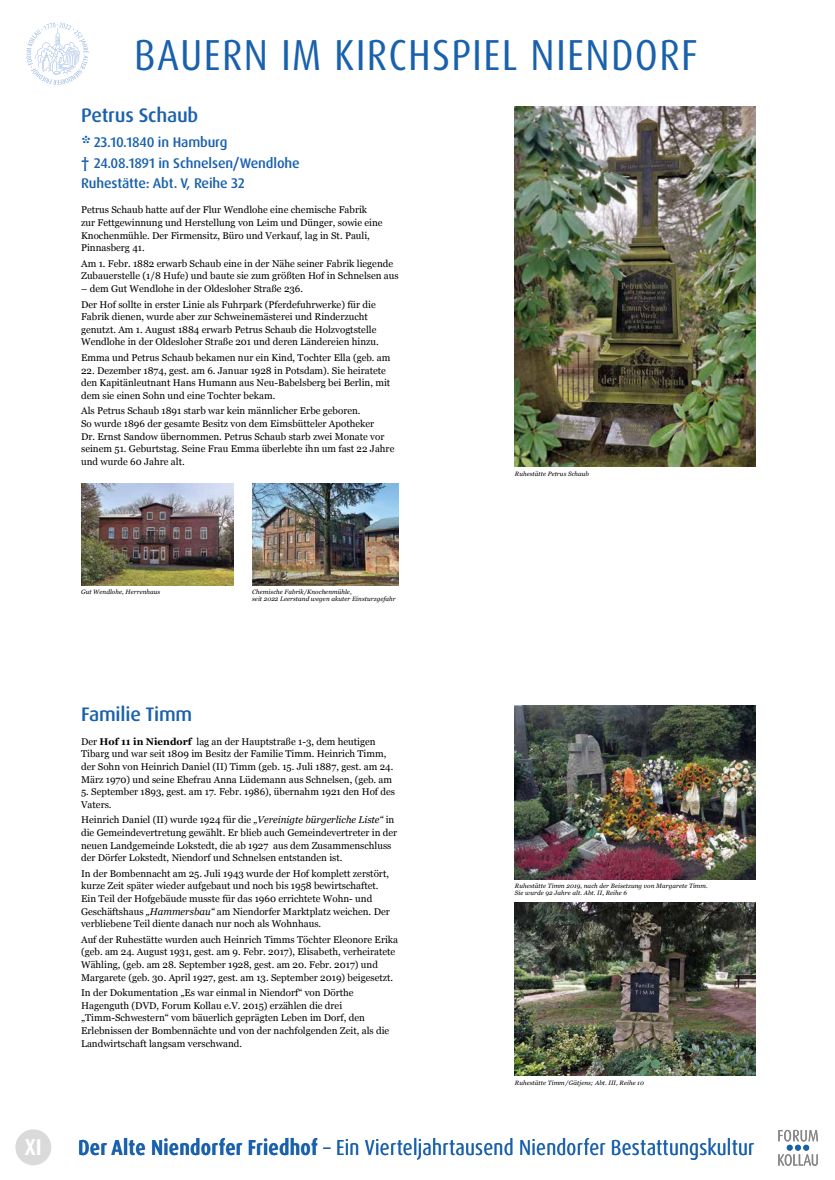
<style>
.page{position:relative;width:835px;height:1180px;background:#fff}
.page>*{position:absolute;margin:0;border:0;box-sizing:border-box;transform-origin:0 0}
.t1{font:condensed 43.4px "Dax Pro";letter-spacing:.03em;color:#1961ac}
.t2{font:700 condensed 23.03px "Dax Pro";color:#fff}
.t3{font:condensed 21.7px "Dax Pro";letter-spacing:.01em;color:#1961ac}
.t4{font:500 19.6px "Dax Pro";letter-spacing:-.01em;color:#1961ac}
.t5{font:500 14px/20.8px "Dax Pro";letter-spacing:-.01em;color:#1961ac}
.t6{font:9.8px/12.6px "Georgia";color:#000}
.t7{font:italic 6.3px/7px "Georgia";letter-spacing:.01em;color:#000}
.s1{font-size:22.4px}
.s2{font-weight:700}
.s3{font-style:italic}
</style>
<div class="page">
<svg style="left:26px;top:23px;width:62px;height:62px"></svg>
<svg style="left:778px;top:1130px;width:39px;height:35px"></svg>
<div style="left:15px;top:1129px;width:36px;height:36px;background:#dadada;border-radius:50%"></div>
<img style="left:515px;top:107px;width:240px;height:360px">
<img style="left:515px;top:705px;width:240px;height:174px">
<img style="left:515px;top:903px;width:240px;height:173px">
<img style="left:81px;top:484px;width:153px;height:102px">
<img style="left:252px;top:484px;width:147px;height:102px">
<h1 class="t1" style="left:134px;top:27px;width:565px">BAUERN IM KIRCHSPIEL NIENDORF</h1>
<h3 class="t4" style="left:81px;top:103px;width:119px">Petrus Schaub</h3>
<h3 class="t5" style="left:81px;top:132px;width:220px"><span class="s1">*</span> 23.10.1840 in Hamburg<br>† 24.08.1891 in Schnelsen/Wendlohe<br>Ruhestätte: Abt. V, Reihe 32</h3>
<p class="t6" style="left:81px;top:203px;width:303px">Petrus Schaub hatte auf der Flur Wendlohe eine chemische Fabrik zur Fettgewinnung und Herstellung von Leim und Dünger, sowie eine Knochenmühle. Der Firmensitz, Büro und Verkauf, lag in St. Pauli, Pinnasberg 41.</p>
<p class="t6" style="left:81px;top:257px;width:319px">Am 1. Febr. 1882 erwarb Schaub eine in der Nähe seiner Fabrik liegende<br>Zubauerstelle (1/8 Hufe) und baute sie zum größten Hof in Schnelsen aus</p>
<p class="t6" style="left:81px;top:280px;width:296px;line-height:15.6px">– dem Gut Wendlohe in der Oldesloher Straße 236.<br>Der Hof sollte in erster Linie als Fuhrpark (Pferdefuhrwerke) für die</p>
<p class="t6" style="left:81px;top:310px;width:299px">Fabrik dienen, wurde aber zur Schweinemästerei und Rinderzucht genutzt. Am 1. August 1884 erwarb Petrus Schaub die Holzvogtstelle<br>Wendlohe in der Oldesloher Straße 201 und deren Ländereien hinzu.</p>
<p class="t6" style="left:81px;top:351px;width:311px">Emma und Petrus Schaub bekamen nur ein Kind, Tochter Ella (geb. am</p>
<p class="t6" style="left:81px;top:363px;width:310px">22. Dezember 1874, gest. am 6. Januar 1928 in Potsdam). Sie heiratete den Kapitänleutnant Hans Humann aus Neu-Babelsberg bei Berlin, mit dem sie einen Sohn und eine Tochter bekam.</p>
<p class="t6" style="left:81px;top:404px;width:315px">Als Petrus Schaub 1891 starb war kein männlicher Erbe geboren.<br>So wurde 1896 der gesamte Besitz von dem Eimsbütteler Apotheker<br>Dr. Ernst Sandow übernommen. Petrus Schaub starb zwei Monate vor seinem 51. Geburtstag. Seine Frau Emma überlebte ihn um fast 22 Jahre und wurde 60 Jahre alt.</p>
<p class="t7" style="left:81px;top:588px;width:81px">Gut Wendlohe, Herrenhaus</p>
<p class="t7" style="left:252px;top:588px;width:145px">Chemische Fabrik/Knochenmühle,<br>seit 2022 Leerstand wegen akuter Einsturzgefahr</p>
<h3 class="t4" style="left:81px;top:701px;width:113px">Familie Timm</h3>
<p class="t6" style="left:81px;top:735px;width:314px">Der <span class="s2">Hof 11 in Niendorf</span> lag an der Hauptstraße 1-3, dem heutigen Tibarg und war seit 1809 im Besitz der Familie Timm. Heinrich Timm, der Sohn von Heinrich Daniel (II) Timm (geb. 15. Juli 1887, gest. am 24.<br>März 1970) und seine Ehefrau Anna Lüdemann aus Schnelsen, (geb. am</p>
<p class="t6" style="left:81px;top:785px;width:315px">5. September 1893, gest. am 17. Febr. 1986), übernahm 1921 den Hof des<br>Vaters.</p>
<p class="t6" style="left:81px;top:813px;width:318px">Heinrich Daniel (II) wurde 1924 für die <span class="s3">„Vereinigte bürgerliche Liste“</span> in die Gemeindevertretung gewählt. Er blieb auch Gemeindevertreter in der neuen Landgemeinde Lokstedt, die ab 1927 aus dem Zusammenschluss der Dörfer Lokstedt, Niendorf und Schnelsen entstanden ist.</p>
<p class="t6" style="left:81px;top:867px;width:310px">In der Bombennacht am 25. Juli 1943 wurde der Hof komplett zerstört, kurze Zeit später wieder aufgebaut und noch bis 1958 bewirtschaftet.<br>Ein Teil der Hofgebäude musste für das 1960 errichtete Wohn- und Geschäftshaus <span class="s3">„Hammersbau“</span> am Niendorfer Marktplatz weichen. Der verbliebene Teil diente danach nur noch als Wohnhaus.</p>
<p class="t6" style="left:81px;top:933px;width:318px">Auf der Ruhestätte wurden auch Heinrich Timms Töchter Eleonore Erika (geb. am 24. August 1931, gest. am 9. Febr. 2017), Elisabeth, verheiratete Wähling, (geb. am 28. September 1928, gest. am 20. Febr. 2017) und Margarete (geb. 30. April 1927, gest. am 13. September 2019) beigesetzt.</p>
<p class="t6" style="left:81px;top:986px;width:309px">In der Dokumentation „Es war einmal in Niendorf“ von Dörthe Hagenguth (DVD, Forum Kollau e.V. 2015) erzählen die drei „Timm-Schwestern“ vom bäuerlich geprägten Leben im Dorf, den Erlebnissen der Bombennächte und von der nachfolgenden Zeit, als die Landwirtschaft langsam verschwand.</p>
<p class="t7" style="left:515px;top:469px;width:76px">Ruhestätte Petrus Schaub</p>
<p class="t7" style="left:515px;top:882px;width:194px">Ruhestätte Timm 2019, nach der Beisetzung von Margarete Timm.<br>Sie wurde 92 Jahre alt. Abt. II, Reihe 6</p>
<p class="t7" style="left:515px;top:1078px;width:130px">Ruhestätte Timm/Gätjens; Abt. III, Reihe 10</p>
<h2 class="t2" style="left:25px;top:1131px;width:18px">XI</h2>
<h3 class="t3" style="left:78px;top:1133px;width:677px"><span class="s2">Der Alte Niendorfer Friedhof</span> – Ein Vierteljahrtausend Niendorfer Bestattungskultur</h3>
</div>
